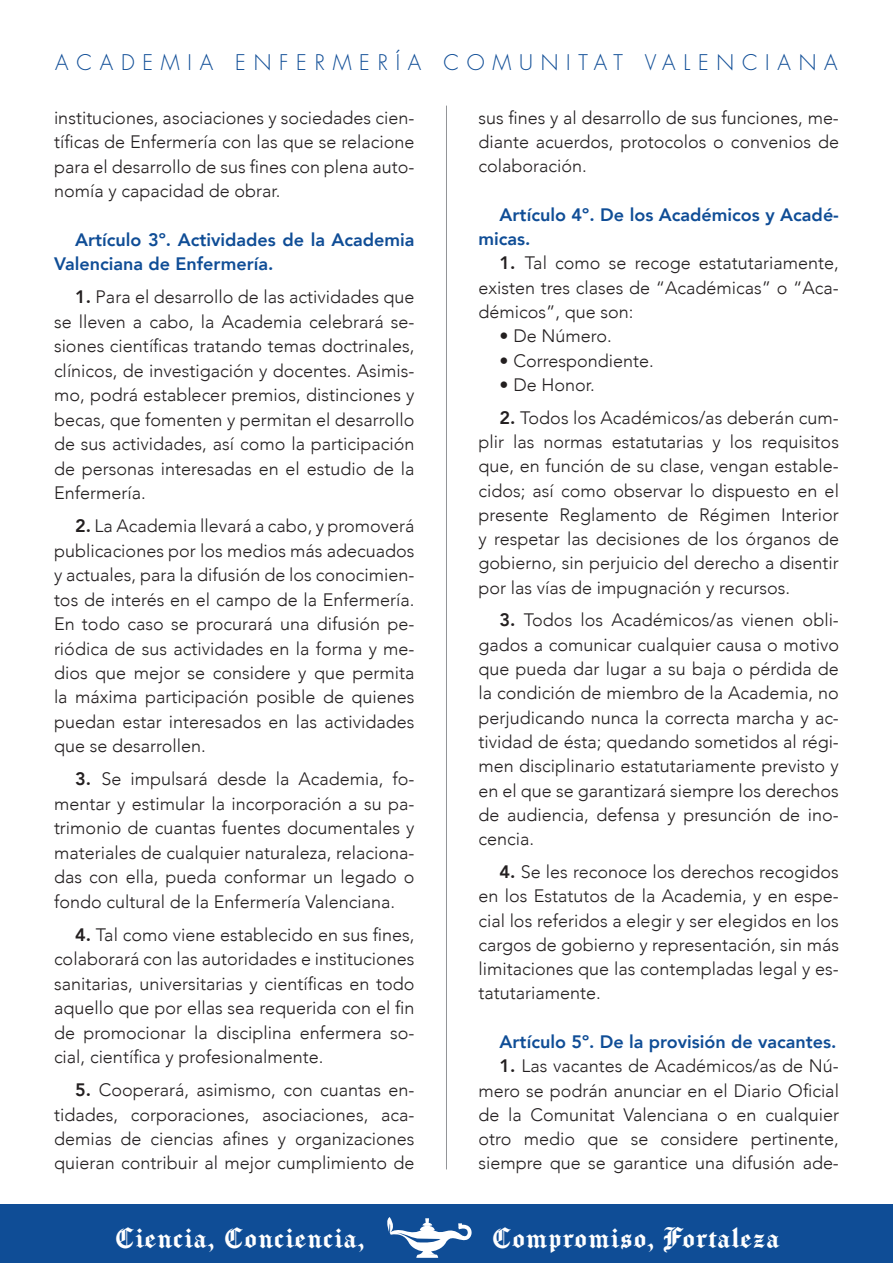
<style>
.page{position:relative;width:893px;height:1263px;background:#fff}
.page>*{position:absolute;margin:0;border:0;box-sizing:border-box;transform-origin:0 0}
.t1{font:27px "Chomsky";letter-spacing:.04em;color:#fff}
.t2{font:300 21px "Futura";letter-spacing:.37em;color:#0f4d96}
.t3{font:300 18px/24.5px "Avenir";color:#231f20;text-align:justify}
.t4{font:800 18px/24.5px "Avenir";color:#0f4d96}
.s1{font-weight:800}
</style>
<div class="page">
<div style="left:0;top:1204px;width:893px;height:59px;background:#0f4d96"></div>
<svg style="left:387px;top:1217px;width:85px;height:41px"></svg>
<hr style="left:446px;top:106px;width:1px;height:1063px;background:#939598">
<p class="t2" style="left:55px;top:50px;width:784px">ACADEMIA ENFERMERÍA COMUNITAT VALENCIANA</p>
<p class="t3" style="left:54px;top:105px;width:362px">instituciones, asociaciones y sociedades cien&shy;tíficas de Enfermería con las que se relacione para el desarrollo de sus fines con plena auto&shy;nomía y capacidad de obrar.</p>
<p class="t4" style="left:54px;top:227px;width:362px;text-indent:21px">Artículo 3º. Actividades de la Academia<br>Valenciana de Enfermería.</p>
<p class="t3" style="left:54px;top:285px;width:362px;text-indent:21px"><span class="s1">1.</span> Para el desarrollo de las actividades que se lleven a cabo, la Academia celebrará se&shy;siones científicas tratando temas doctrinales, clínicos, de investigación y docentes. Asimis&shy;mo, podrá establecer premios, distinciones y becas, que fomenten y permitan el desarrollo de sus actividades, así como la participación de personas interesadas en el estudio de la Enfermería.</p>
<p class="t3" style="left:54px;top:514px;width:362px;text-indent:21px"><span class="s1">2.</span> La Academia llevará a cabo, y promoverá publicaciones por los medios más adecuados y actuales, para la difusión de los conocimien&shy;tos de interés en el campo de la Enfermería.<br>En todo caso se procurará una difusión pe&shy;riódica de sus actividades en la forma y me&shy;dios que mejor se considere y que permita la máxima participación posible de quienes puedan estar interesados en las actividades que se desarrollen.</p>
<p class="t3" style="left:54px;top:767px;width:362px;text-indent:21px"><span class="s1">3.</span> Se impulsará desde la Academia, fo&shy;mentar y estimular la incorporación a su pa&shy;trimonio de cuantas fuentes documentales y materiales de cualquier naturaleza, relaciona&shy;das con ella, pueda conformar un legado o fondo cultural de la Enfermería Valenciana.</p>
<p class="t3" style="left:54px;top:922px;width:362px;text-indent:21px"><span class="s1">4.</span> Tal como viene establecido en sus fines, colaborará con las autoridades e instituciones sanitarias, universitarias y científicas en todo aquello que por ellas sea requerida con el fin de promocionar la disciplina enfermera so&shy;cial, científica y profesionalmente.</p>
<p class="t3" style="left:54px;top:1077px;width:362px;text-indent:21px"><span class="s1">5.</span> Cooperará, asimismo, con cuantas en&shy;tidades, corporaciones, asociaciones, aca&shy;demias de ciencias afines y organizaciones quieran contribuir al mejor cumplimiento de</p>
<p class="t3" style="left:478px;top:105px;width:362px">sus fines y al desarrollo de sus funciones, me&shy;diante acuerdos, protocolos o convenios de colaboración.</p>
<p class="t4" style="left:478px;top:202px;width:362px;text-indent:21px">Artículo 4º. De los Académicos y Acadé&shy;micas.</p>
<p class="t3" style="left:478px;top:251px;width:362px;text-indent:21px"><span class="s1">1.</span> Tal como se recoge estatutariamente, existen tres clases de “Académicas” o “Aca&shy;démicos”, que son:</p>
<p class="t3" style="left:500px;top:324px;width:114px">• De Número.</p>
<p class="t3" style="left:500px;top:348px;width:156px">• Correspondiente.</p>
<p class="t3" style="left:500px;top:372px;width:97px">• De Honor.</p>
<p class="t3" style="left:478px;top:405px;width:362px;text-indent:21px"><span class="s1">2.</span> Todos los Académicos/as deberán cum&shy;plir las normas estatutarias y los requisitos que, en función de su clase, vengan estable&shy;cidos; así como observar lo dispuesto en el presente Reglamento de Régimen Interior y respetar las decisiones de los órganos de gobierno, sin perjuicio del derecho a disentir por las vías de impugnación y recursos.</p>
<p class="t3" style="left:478px;top:608px;width:362px;text-indent:21px"><span class="s1">3.</span> Todos los Académicos/as vienen obli&shy;gados a comunicar cualquier causa o motivo que pueda dar lugar a su baja o pérdida de la condición de miembro de la Academia, no perjudicando nunca la correcta marcha y ac&shy;tividad de ésta; quedando sometidos al régi&shy;men disciplinario estatutariamente previsto y en el que se garantizará siempre los derechos de audiencia, defensa y presunción de ino&shy;cencia.</p>
<p class="t3" style="left:478px;top:859px;width:362px;text-indent:21px"><span class="s1">4.</span> Se les reconoce los derechos recogidos en los Estatutos de la Academia, y en espe&shy;cial los referidos a elegir y ser elegidos en los cargos de gobierno y representación, sin más limitaciones que las contempladas legal y es&shy;tatutariamente.</p>
<p class="t4" style="left:500px;top:1029px;width:338px">Artículo 5º. De la provisión de vacantes.</p>
<p class="t3" style="left:478px;top:1054px;width:362px;text-indent:21px"><span class="s1">1.</span> Las vacantes de Académicos/as de Nú&shy;mero se podrán anunciar en el Diario Oficial de la Comunitat Valenciana o en cualquier otro medio que se considere pertinente, siempre que se garantice una difusión ade-</p>
<p class="t1" style="left:114px;top:1218px;width:252px">Ciencia, Conciencia,</p>
<p class="t1" style="left:491px;top:1218px;width:290px">Compromiso, Fortaleza</p>
</div>
